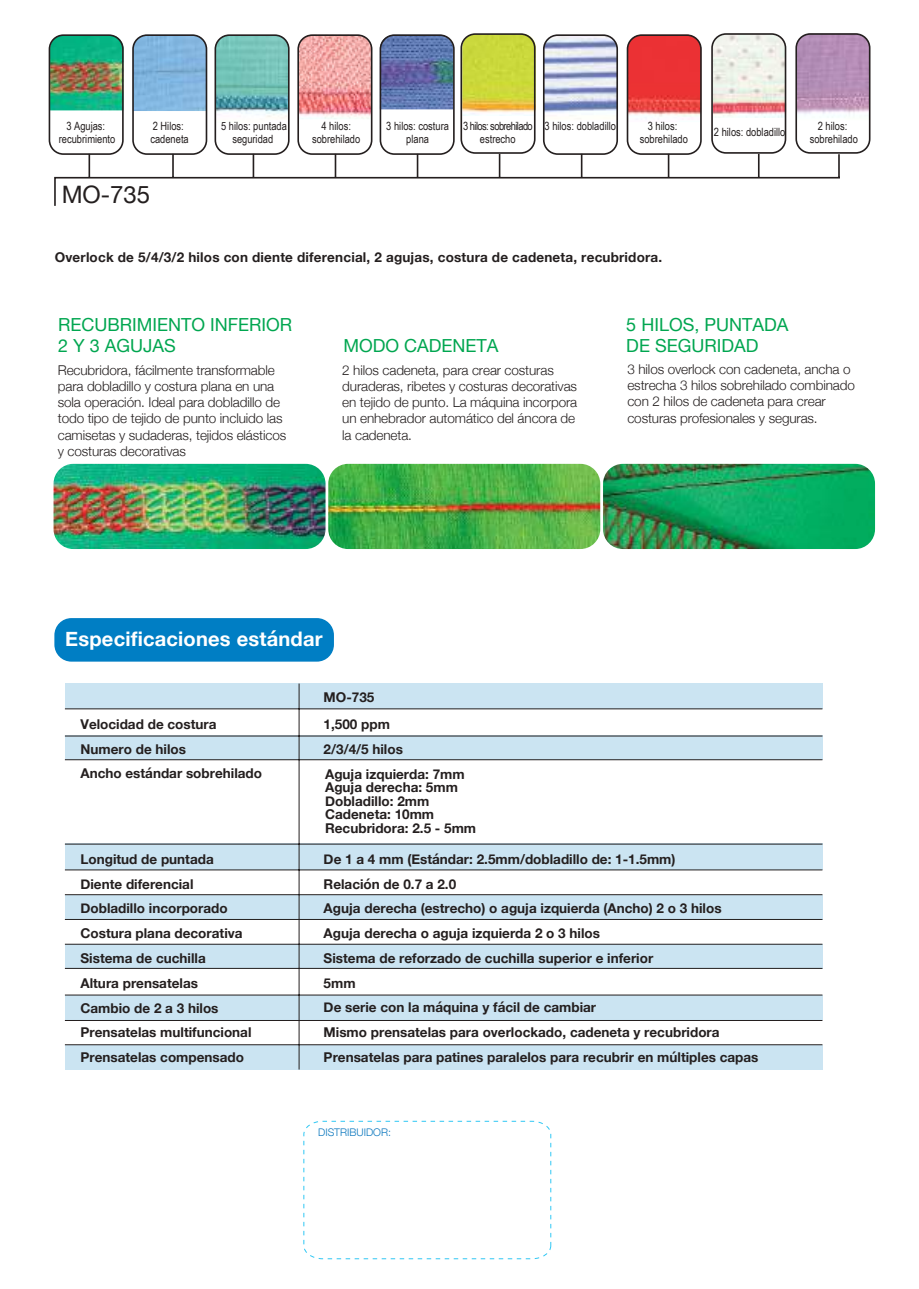
<style>
.page{position:relative;width:919px;height:1289px;background:#fff}
.page>*{position:absolute;margin:0;border:0;box-sizing:border-box;transform-origin:0 0}
.t1{font:24px "Helvetica Neue";color:#241f1f}
.t2{font:700 20.1px "Helvetica Neue";letter-spacing:.01em;color:#fff}
.t3{font:18px/21.6px "Helvetica Neue";color:#00a650}
.t4{font:700 13.5px/24.8px "Helvetica Neue";color:#241f1f}
.t5{font:300 13.5px/16.2px "Helvetica Neue";letter-spacing:-.01em;color:#241f1f}
.t6{font:11.4px/13.6px "Arial Narrow";color:#241f1f;text-align:center}
.t7{font:11.4px/13.6px "Arial Narrow";letter-spacing:-.05em;color:#241f1f;text-align:center}
.t8{font:300 10.5px "Helvetica Neue";color:#0976bd}
</style>
<div class="page">
<div style="left:54px;top:618px;width:280px;height:43px;background:#007ec4;border-radius:17px"></div>
<img style="left:132px;top:33px;width:738px;height:121px">
<img style="left:50px;top:37px;width:71px;height:73px">
<div style="left:49px;top:34px;width:75px;height:121px;border:2px solid #241f1f;border-radius:14px"></div>
<svg style="left:54px;top:152px;width:787px;height:54px"></svg>
<svg style="left:64px;top:683px;width:759px;height:387px"></svg>
<svg style="left:303px;top:1120px;width:248px;height:139px"></svg>
<img style="left:53px;top:464px;width:272px;height:85px">
<img style="left:328px;top:464px;width:272px;height:85px">
<img style="left:603px;top:464px;width:272px;height:85px">
<p class="t6" style="left:59px;top:118px;width:58px">3 Agujas: recubrimiento</p>
<p class="t6" style="left:150px;top:118px;width:40px;text-align:left">2 Hilos: cadeneta</p>
<p class="t6" style="left:221px;top:118px;width:67px">5 hilos: puntada seguridad</p>
<p class="t6" style="left:312px;top:118px;width:50px">4 hilos: sobrehilado</p>
<p class="t6" style="left:386px;top:118px;width:64px">3 hilos: costura plana</p>
<p class="t7" style="left:463px;top:118px;width:71px">3 hilos: sobrehilado estrecho</p>
<p class="t6" style="left:544px;top:118px;width:73px">3 hilos: dobladillo</p>
<p class="t6" style="left:639px;top:118px;width:50px">3 hilos: sobrehilado</p>
<p class="t6" style="left:714px;top:124px;width:73px">2 hilos: dobladillo</p>
<p class="t6" style="left:809px;top:118px;width:50px">2 hilos: sobrehilado</p>
<h1 class="t1" style="left:62px;top:177px;width:90px">MO-735</h1>
<p class="t4" style="left:55px;top:245px;width:609px">Overlock de 5/4/3/2 hilos con diente diferencial, 2 agujas, costura de cadeneta, recubridora.</p>
<h3 class="t3" style="left:58px;top:314px;width:235px">RECUBRIMIENTO INFERIOR<br>2 Y 3 AGUJAS</h3>
<h3 class="t3" style="left:343px;top:336px;width:157px">MODO CADENETA</h3>
<h3 class="t3" style="left:626px;top:314px;width:164px">5 HILOS, PUNTADA<br>DE SEGURIDAD</h3>
<p class="t5" style="left:58px;top:361px;width:230px">Recubridora, fácilmente transformable para dobladillo y costura plana en una sola operación. Ideal para dobladillo de todo tipo de tejido de punto incluido las camisetas y sudaderas, tejidos elásticos y costuras decorativas</p>
<p class="t5" style="left:342px;top:361px;width:236px">2 hilos cadeneta, para crear costuras duraderas, ribetes y costuras decorativas en tejido de punto. La máquina incorpora un enhebrador automático del áncora de la cadeneta.</p>
<p class="t5" style="left:627px;top:360px;width:229px">3 hilos overlock con cadeneta, ancha o estrecha 3 hilos sobrehilado combinado con 2 hilos de cadeneta para crear costuras profesionales y seguras.</p>
<h2 class="t2" style="left:65px;top:623px;width:259px">Especificaciones estándar</h2>
<p class="t4" style="left:80px;top:712px;width:183px">Velocidad de costura<br>Numero de hilos<br>Ancho estándar sobrehilado</p>
<p class="t4" style="left:80px;top:847px;width:172px">Longitud de puntada<br>Diente diferencial<br>Dobladillo incorporado<br>Costura plana decorativa<br>Sistema de cuchilla<br>Altura prensatelas<br>Cambio de 2 a 3 hilos<br>Prensatelas multifuncional<br>Prensatelas compensado</p>
<p class="t4" style="left:323px;top:685px;width:52px">MO-735</p>
<p class="t4" style="left:323px;top:712px;width:81px">1,500 ppm<br>2/3/4/5 hilos</p>
<p class="t4" style="left:325px;top:767px;width:152px;line-height:13.5px">Aguja izquierda: 7mm<br>Aguja derecha: 5mm<br>Dobladillo: 2mm<br>Cadeneta: 10mm<br>Recubridora: 2.5 - 5mm</p>
<p class="t4" style="left:323px;top:847px;width:436px">De 1 a 4 mm (Estándar: 2.5mm/dobladillo de: 1-1.5mm)<br>Relación de 0.7 a 2.0<br>Aguja derecha (estrecho) o aguja izquierda (Ancho) 2 o 3 hilos Aguja derecha o aguja izquierda 2 o 3 hilos<br>Sistema de reforzado de cuchilla superior e inferior<br>5mm<br>De serie con la máquina y fácil de cambiar<br>Mismo prensatelas para overlockado, cadeneta y recubridora Prensatelas para patines paralelos para recubrir en múltiples capas</p>
<p class="t8" style="left:318px;top:1123px;width:74px">DISTRIBUIDOR:</p>
</div>
